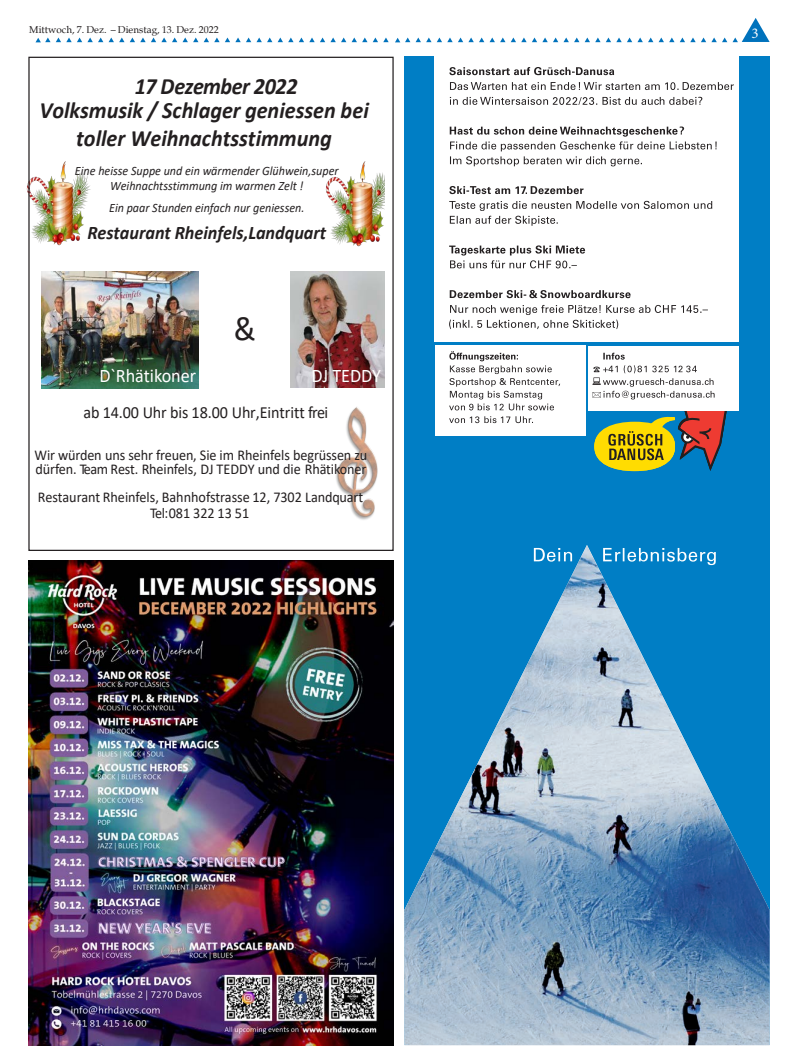
<style>
.page{position:relative;width:798px;height:1063px;background:#fff}
.page>*{position:absolute;margin:0;border:0;box-sizing:border-box;transform-origin:0 0}
.t1{font:34.12px "Calibri";color:#231f20;scale:.95 1}
.t2{font:italic 700 23.38px/24.5px "Calibri";color:#231f20;scale:.95 1}
.t3{font:italic 700 19.25px "Calibri";color:#231f20;scale:.95 1}
.t4{font:19.25px "Calibri";color:#fff;scale:.95 1}
.t5{font:17px "Calibri";letter-spacing:-.005em;color:#231f20;scale:.95 1}
.t6{font:15px/14.9px "Calibri";letter-spacing:-.01em;color:#231f20;scale:.95 1}
.t7{font:15px "Minion Pro";color:#fff}
.t8{font:italic 12.75px/15.4px "Calibri";color:#231f20;text-align:center;scale:.95 1}
.t9{font:10px "Palatia";color:#231f20}
</style>
<div class="page">
<svg style="left:669px;top:38px;width:15px;height:4px"></svg>
<svg style="left:595px;top:38px;width:68px;height:4px"></svg>
<svg style="left:574px;top:38px;width:15px;height:4px"></svg>
<svg style="left:500px;top:38px;width:68px;height:4px"></svg>
<svg style="left:479px;top:38px;width:15px;height:4px"></svg>
<svg style="left:690px;top:18px;width:79px;height:24px"></svg>
<svg style="left:395px;top:38px;width:78px;height:4px"></svg>
<svg style="left:320px;top:38px;width:68px;height:4px"></svg>
<svg style="left:225px;top:38px;width:89px;height:4px"></svg>
<svg style="left:130px;top:38px;width:89px;height:4px"></svg>
<svg style="left:35px;top:38px;width:89px;height:4px"></svg>
<div style="left:404px;top:57px;width:365px;height:988px;background:#007ec5"></div>
<svg style="left:594px;top:411px;width:133px;height:60px"></svg>
<div style="left:435px;top:57px;width:303px;height:285px;background:#fff"></div>
<div style="left:588px;top:346px;width:150px;height:65px;background:#fff"></div>
<div style="left:435px;top:346px;width:150px;height:90px;background:#fff"></div>
<svg style="left:592px;top:353px;width:122px;height:46px"></svg>
<svg style="left:449px;top:416px;width:84px;height:7px"></svg>
<svg style="left:449px;top:351px;width:111px;height:59px"></svg>
<svg style="left:449px;top:305px;width:258px;height:24px"></svg>
<svg style="left:449px;top:290px;width:181px;height:8px"></svg>
<svg style="left:449px;top:245px;width:136px;height:23px"></svg>
<svg style="left:449px;top:201px;width:263px;height:25px"></svg>
<svg style="left:449px;top:186px;width:134px;height:8px"></svg>
<svg style="left:449px;top:127px;width:267px;height:39px"></svg>
<svg style="left:449px;top:97px;width:253px;height:8px"></svg>
<svg style="left:450px;top:82px;width:283px;height:8px"></svg>
<svg style="left:449px;top:67px;width:165px;height:8px"></svg>
<img style="left:404px;top:545px;width:365px;height:500px">
<img style="left:28px;top:560px;width:365px;height:485px">
<img style="left:336px;top:407px;width:42px;height:113px">
<img style="left:41px;top:271px;width:158px;height:117px">
<img style="left:290px;top:271px;width:94px;height:116px">
<img style="left:326px;top:161px;width:58px;height:86px">
<img style="left:27px;top:161px;width:64px;height:85px">
<p class="t9" style="left:29px;top:23px;width:191px">Mittwoch, 7. Dez. – Dienstag, 13. Dez. 2022</p>
<p class="t2" style="left:39px;top:73px;width:348px;text-indent:95px">17 Dezember 2022<br>Volksmusik / Schlager geniessen bei</p>
<p class="t2" style="left:76px;top:125px;width:270px">toller Weihnachtsstimmung</p>
<p class="t8" style="left:75px;top:163px;width:279px">Eine heisse Suppe und ein wärmender Glühwein,super<br>Weihnachtsstimmung im warmen Zelt !</p>
<p class="t8" style="left:109px;top:200px;width:207px">Ein paar Stunden einfach nur geniessen.</p>
<p class="t3" style="left:87px;top:219px;width:253px">Restaurant Rheinfels,Landquart</p>
<p class="t1" style="left:234px;top:305px;width:25px">&amp;</p>
<p class="t4" style="left:99px;top:362px;width:103px">D`Rhätikoner</p>
<p class="t4" style="left:311px;top:362px;width:75px">DJ TEDDY</p>
<p class="t5" style="left:83px;top:401px;width:259px">ab 14.00 Uhr bis 18.00 Uhr,Eintritt frei</p>
<p class="t6" style="left:34px;top:447px;width:352px">Wir würden uns sehr freuen, Sie im Rheinfels begrüssen zu dürfen. Team Rest. Rheinfels, DJ TEDDY und die Rhätikoner</p>
<p class="t6" style="left:38px;top:489px;width:344px;line-height:16px;text-align:center">Restaurant Rheinfels, Bahnhofstrasse 12, 7302 Landquart<br>Tel:081 322 13 51</p>
<p class="t7" style="left:751px;top:23px;width:9px">3</p>
</div>
